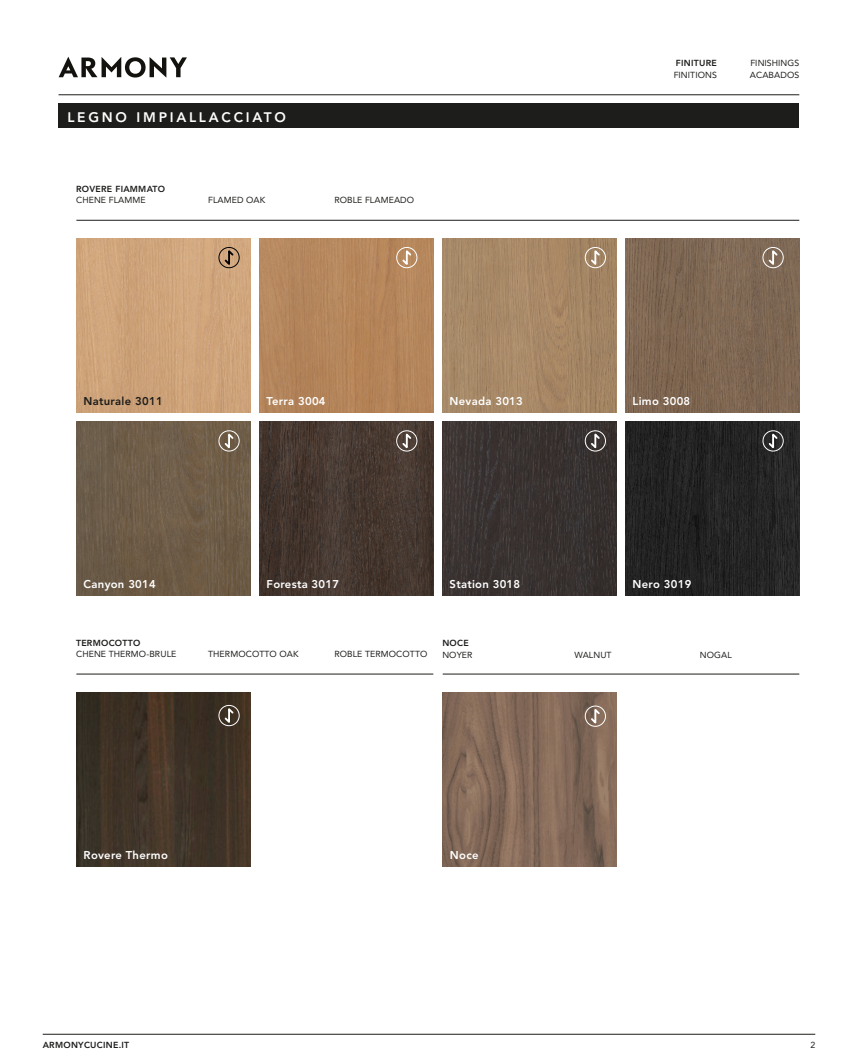
<style>
.page{position:relative;width:858px;height:1063px;background:#fff}
.page>*{position:absolute;margin:0;border:0;box-sizing:border-box;transform-origin:0 0}
.t1{font:800 13.75px "Avenir LT Std";letter-spacing:.2em;color:#fff}
.t2{font:800 11.25px "Avenir LT Std";letter-spacing:.025em;color:#fff}
.t3{font:800 11.25px "Avenir LT Std";letter-spacing:.025em;color:#1d1d1b}
.t4{font:8.75px/11.2px "Avenir LT Std";letter-spacing:.01em;color:#1d1d1b}
.t5{font:800 8.75px "Avenir LT Std";letter-spacing:.03em;color:#1d1d1b}
</style>
<div class="page">
<hr style="left:43px;top:1034px;width:772px;height:1px;background:#1d1d1b">
<img style="left:76px;top:239px;width:174px;height:173px">
<div style="left:259px;top:239px;width:174px;height:173px;background:#b5865b"></div>
<img style="left:76px;top:421px;width:174px;height:174px">
<img style="left:259px;top:421px;width:174px;height:174px">
<img style="left:442px;top:421px;width:174px;height:174px">
<img style="left:442px;top:239px;width:174px;height:173px">
<img style="left:625px;top:421px;width:174px;height:174px">
<img style="left:625px;top:239px;width:174px;height:173px">
<img style="left:442px;top:692px;width:174px;height:174px">
<img style="left:76px;top:692px;width:174px;height:174px">
<hr style="left:76px;top:220px;width:723px;height:1px;background:#1d1d1b">
<hr style="left:442px;top:674px;width:357px;height:1px;background:#1d1d1b">
<hr style="left:76px;top:674px;width:357px;height:1px;background:#1d1d1b">
<div style="left:219px;top:247px;width:20px;height:21px;border:1px solid #020204;border-radius:50%"></div>
<svg style="left:223px;top:247px;width:12px;height:21px"></svg>
<div style="left:219px;top:430px;width:20px;height:21px;border:1px solid #fff;border-radius:50%"></div>
<svg style="left:223px;top:430px;width:12px;height:22px"></svg>
<div style="left:585px;top:706px;width:20px;height:21px;border:1px solid #fff;border-radius:50%"></div>
<svg style="left:589px;top:705px;width:12px;height:22px"></svg>
<div style="left:219px;top:705px;width:20px;height:21px;border:1px solid #fff;border-radius:50%"></div>
<svg style="left:223px;top:705px;width:12px;height:21px"></svg>
<div style="left:585px;top:247px;width:20px;height:21px;border:1px solid #fff;border-radius:50%"></div>
<svg style="left:589px;top:247px;width:12px;height:21px"></svg>
<div style="left:585px;top:430px;width:20px;height:21px;border:1px solid #fff;border-radius:50%"></div>
<svg style="left:589px;top:430px;width:12px;height:22px"></svg>
<div style="left:396px;top:247px;width:21px;height:21px;border:1px solid #fff;border-radius:50%"></div>
<svg style="left:400px;top:247px;width:13px;height:21px"></svg>
<div style="left:396px;top:430px;width:21px;height:21px;border:1px solid #fff;border-radius:50%"></div>
<svg style="left:400px;top:430px;width:13px;height:22px"></svg>
<div style="left:762px;top:247px;width:21px;height:21px;border:1px solid #fff;border-radius:50%"></div>
<svg style="left:767px;top:247px;width:12px;height:21px"></svg>
<div style="left:762px;top:430px;width:21px;height:21px;border:1px solid #fff;border-radius:50%"></div>
<svg style="left:767px;top:430px;width:12px;height:22px"></svg>
<hr style="left:58px;top:94px;width:741px;height:1px;background:#1d1d1b">
<svg style="left:59px;top:57px;width:128px;height:21px"></svg>
<div style="left:58px;top:103px;width:741px;height:25px;background:#1d1d1b"></div>
<h1 class="t1" style="left:67px;top:112px;width:220px">LEGNO IMPIALLACCIATO</h1>
<p class="t5" style="left:76px;top:185px;width:90px">ROVERE FIAMMATO</p>
<p class="t4" style="left:76px;top:195px;width:71px">CHENE FLAMME</p>
<p class="t4" style="left:208px;top:195px;width:59px">FLAMED OAK</p>
<p class="t4" style="left:334px;top:195px;width:81px">ROBLE FLAMEADO</p>
<p class="t5" style="left:676px;top:60px;width:42px">FINITURE</p>
<p class="t4" style="left:673px;top:69px;width:45px">FINITIONS</p>
<p class="t4" style="left:749px;top:58px;width:51px">FINISHINGS<br>ACABADOS</p>
<p class="t3" style="left:84px;top:397px;width:80px">Naturale 3011</p>
<p class="t2" style="left:266px;top:397px;width:60px">Terra 3004</p>
<p class="t2" style="left:449px;top:396px;width:75px">Nevada 3013</p>
<p class="t2" style="left:632px;top:396px;width:59px">Limo 3008</p>
<p class="t2" style="left:84px;top:579px;width:74px">Canyon 3014</p>
<p class="t2" style="left:266px;top:579px;width:74px">Foresta 3017</p>
<p class="t2" style="left:449px;top:579px;width:72px">Station 3018</p>
<p class="t2" style="left:632px;top:579px;width:60px">Nero 3019</p>
<p class="t5" style="left:76px;top:639px;width:66px">TERMOCOTTO</p>
<p class="t4" style="left:76px;top:648px;width:102px">CHENE THERMO-BRULE</p>
<p class="t4" style="left:208px;top:648px;width:92px">THERMOCOTTO OAK</p>
<p class="t4" style="left:334px;top:648px;width:95px">ROBLE TERMOCOTTO</p>
<p class="t5" style="left:442px;top:640px;width:28px">NOCE</p>
<p class="t4" style="left:442px;top:649px;width:32px">NOYER</p>
<p class="t4" style="left:574px;top:649px;width:39px">WALNUT</p>
<p class="t4" style="left:699px;top:649px;width:33px">NOGAL</p>
<p class="t2" style="left:84px;top:850px;width:86px">Rovere Thermo</p>
<p class="t2" style="left:450px;top:850px;width:30px">Noce</p>
<p class="t5" style="left:43px;top:1039px;width:88px">ARMONYCUCINE.IT</p>
<p class="t4" style="left:810px;top:1039px;width:6px">2</p>
</div>
